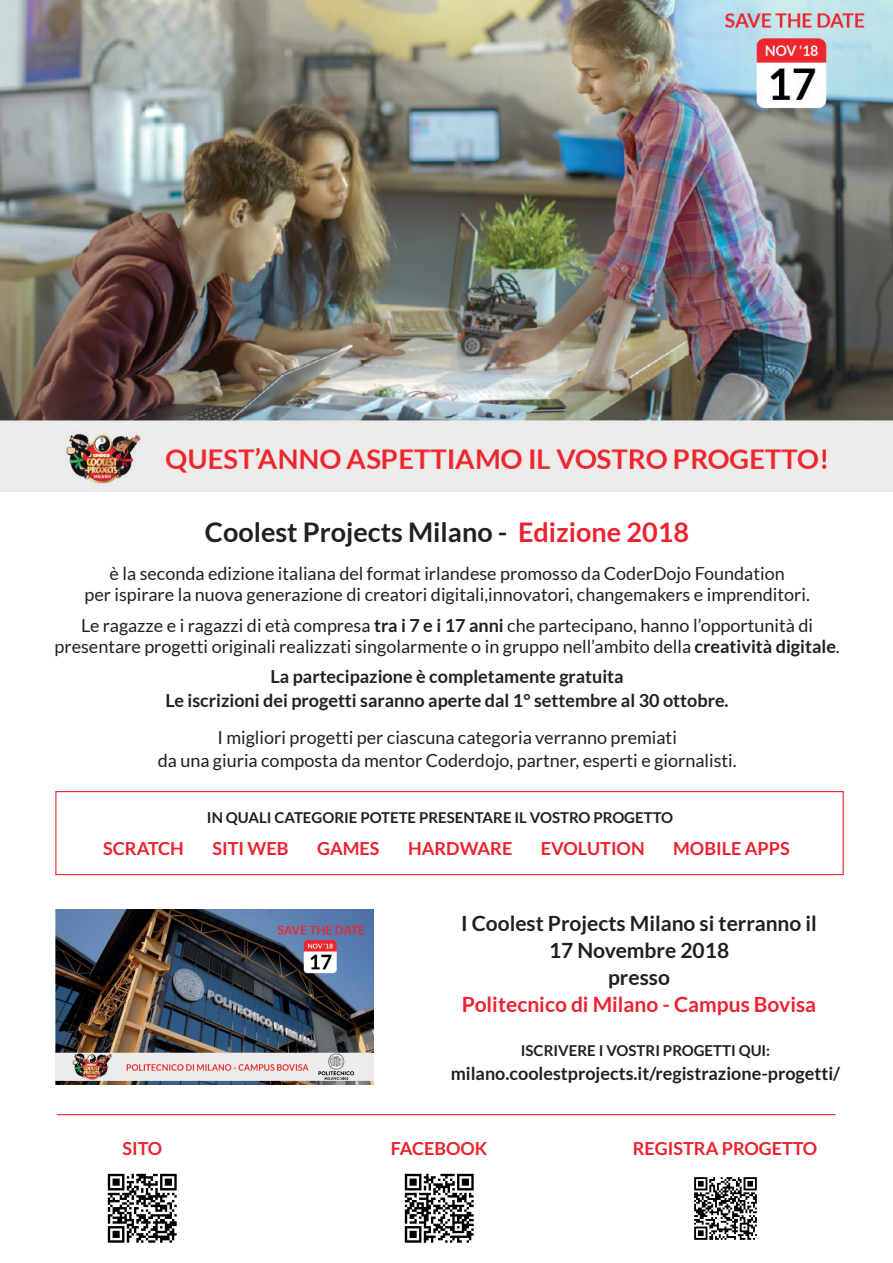
<style>
.page{position:relative;width:893px;height:1263px;background:#fff}
.page>*{position:absolute;margin:0;border:0;box-sizing:border-box;transform-origin:0 0}
.t1{font:700 27px "Lato";color:#231f20}
.t2{font:700 21px/27px "Lato";color:#231f20;text-align:center}
.t3{font:700 21px "Lato";color:#ed2230}
.t4{font:18px/21.6px "Lato";color:#231f20;text-align:center}
.t5{font:700 18px/24px "Lato";color:#231f20;text-align:center}
.t6{font:700 18px "Lato";color:#ed2230}
.t7{font:700 15px "Lato";color:#231f20}
.s1{color:#ed2230}
.s2{font-weight:700}
</style>
<div class="page">
<img style="left:0;top:0;width:893px;height:491px">
<img style="left:56px;top:909px;width:318px;height:175px">
<div style="left:55px;top:791px;width:789px;height:84px;border:1px solid #ed2230"></div>
<hr style="left:57px;top:1114px;width:779px;height:1px;background:#ed2230">
<img style="left:404px;top:1173px;width:70px;height:70px">
<img style="left:694px;top:1177px;width:63px;height:63px">
<img style="left:107px;top:1173px;width:70px;height:70px">
<h1 class="t1" style="left:205px;top:516px;width:486px">Coolest Projects Milano - <span class="s1">Edizione 2018</span></h1>
<p class="t4" style="left:84px;top:562px;width:727px">è la seconda edizione italiana del format irlandese promosso da CoderDojo Foundation<br>per ispirare la nuova generazione di creatori digitali,innovatori, changemakers e imprenditori.</p>
<p class="t4" style="left:54px;top:614px;width:787px">Le ragazze e i ragazzi di età compresa <span class="s2">tra i 7 e i 17 anni</span> che partecipano, hanno l’opportunità di presentare progetti originali realizzati singolarmente o in gruppo nell’ambito della <span class="s2">creatività digitale</span>.</p>
<p class="t5" style="left:165px;top:665px;width:565px">La partecipazione è completamente gratuita<br>Le iscrizioni dei progetti saranno aperte dal 1° settembre al 30 ottobre.</p>
<p class="t4" style="left:158px;top:726px;width:580px;line-height:23.1px">I migliori progetti per ciascuna categoria verranno premiati<br>da una giuria composta da mentor Coderdojo, partner, esperti e giornalisti.</p>
<p class="t7" style="left:207px;top:808px;width:467px">IN QUALI CATEGORIE POTETE PRESENTARE IL VOSTRO PROGETTO</p>
<p class="t6" style="left:103px;top:838px;width:82px">SCRATCH</p>
<p class="t6" style="left:212px;top:838px;width:77px">SITI WEB</p>
<p class="t6" style="left:317px;top:838px;width:64px">GAMES</p>
<p class="t6" style="left:408px;top:838px;width:106px">HARDWARE</p>
<p class="t6" style="left:541px;top:838px;width:105px">EVOLUTION</p>
<p class="t6" style="left:673px;top:838px;width:118px">MOBILE APPS</p>
<p class="t2" style="left:461px;top:909px;width:357px">I Coolest Projects Milano si terranno il<br>17 Novembre 2018<br>presso</p>
<p class="t3" style="left:462px;top:992px;width:356px">Politecnico di Milano - Campus Bovisa</p>
<p class="t7" style="left:521px;top:1042px;width:251px">ISCRIVERE I VOSTRI PROGETTI QUI:</p>
<p class="t5" style="left:451px;top:1061px;width:391px">milano.coolestprojects.it/registrazione-progetti/</p>
<p class="t6" style="left:123px;top:1138px;width:41px">SITO</p>
<p class="t6" style="left:391px;top:1138px;width:98px">FACEBOOK</p>
<p class="t6" style="left:633px;top:1138px;width:186px">REGISTRA PROGETTO</p>
</div>
